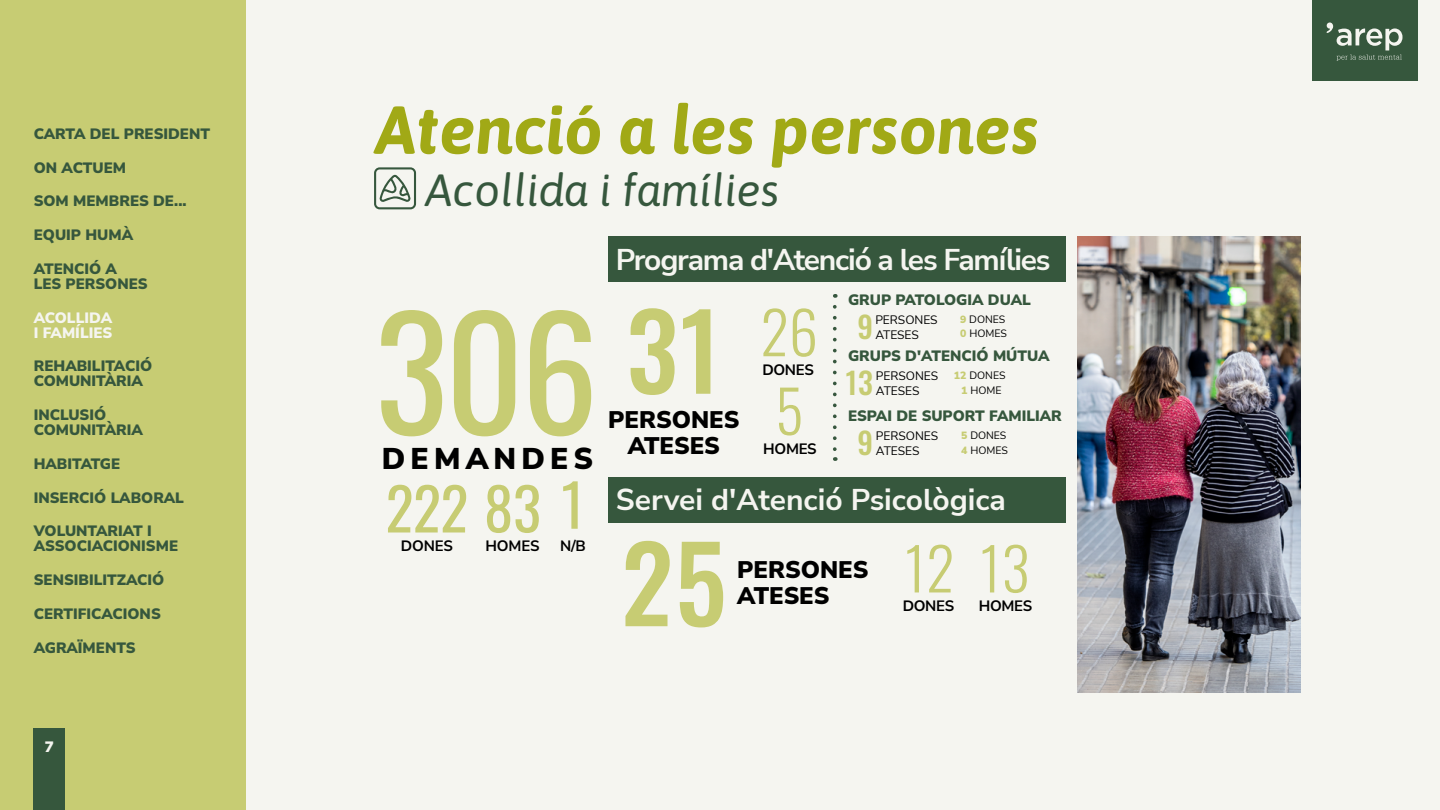
<style>
.page{position:relative;width:1440px;height:810px;background:#fff}
.page>*{position:absolute;margin:0;border:0;box-sizing:border-box;transform-origin:0 0}
.t1{font:153px "Oswald";color:#c7cc73}
.t2{font:500 104.25px "Oswald";color:#c7cc73}
.t3{font:italic 700 67.5px "Asap";color:#a1a916}
.t4{font:300 58.5px "Oswald";color:#c7cc73}
.t5{font:58.5px "Oswald";color:#c7cc73}
.t6{font:italic 45px "Asap";color:#36573d}
.t7{font:700 30px "Nunito Sans";letter-spacing:-.025em;color:#f5f5f0}
.t8{font:700 30px "Nunito Sans";color:#f5f5f0}
.t9{font:900 30px "Nunito Sans";letter-spacing:.17em;color:#000}
.t10{font:500 30px/55.9px "Oswald";color:#c7cc73;text-align:center}
.t11{font:900 24px/26.2px "Nunito Sans";color:#000;text-align:center}
.t12{font:900 15px/15px "Nunito Sans";color:#36573d}
.t13{font:700 15px "Nunito Sans";letter-spacing:-.02em;color:#000}
.t14{font:900 15px/15px "Nunito Sans";color:#f5f5f0}
.t15{font:12px/15px "Nunito Sans";color:#000}
.t16{font:10.5px "Nunito Sans";color:#000}
.s1{font-weight:900;color:#c7cc73}
</style>
<div class="page">
<div style="left:6px;top:0;width:1434px;height:810px;background:#f5f5f0"></div>
<div style="left:1312px;top:0;width:106px;height:81px;background:#36573d"></div>
<svg style="left:1327px;top:22px;width:76px;height:39px"></svg>
<svg style="left:833px;top:307px;width:4px;height:154px"></svg>
<img style="left:1077px;top:236px;width:223px;height:456px">
<svg style="left:374px;top:167px;width:42px;height:42px"></svg>
<div style="left:0;top:0;width:246px;height:810px;background:#c7cc73"></div>
<div style="left:34px;top:729px;width:31px;height:81px;background:#36573d"></div>
<div style="left:608px;top:236px;width:458px;height:46px;background:#36573d"></div>
<div style="left:608px;top:477px;width:458px;height:46px;background:#36573d"></div>
<p class="t12" style="left:34px;top:125px;width:178px">CARTA DEL PRESIDENT</p>
<p class="t12" style="left:34px;top:159px;width:94px">ON ACTUEM</p>
<p class="t12" style="left:34px;top:193px;width:154px">SOM MEMBRES DE...</p>
<p class="t12" style="left:34px;top:227px;width:101px">EQUIP HUMÀ</p>
<p class="t12" style="left:34px;top:260px;width:115px">ATENCIÓ A<br>LES PERSONES</p>
<p class="t14" style="left:34px;top:309px;width:80px">ACOLLIDA<br>I FAMÍLIES</p>
<p class="t12" style="left:34px;top:358px;width:120px">REHABILITACIÓ<br>COMUNITÀRIA</p>
<p class="t12" style="left:34px;top:407px;width:111px">INCLUSIÓ<br>COMUNITÀRIA</p>
<p class="t12" style="left:34px;top:455px;width:88px">HABITATGE</p>
<p class="t12" style="left:34px;top:489px;width:152px">INSERCIÓ LABORAL</p>
<p class="t12" style="left:34px;top:523px;width:146px">VOLUNTARIAT I<br>ASSOCIACIONISME</p>
<p class="t12" style="left:34px;top:572px;width:132px">SENSIBILITZACIÓ</p>
<p class="t12" style="left:34px;top:605px;width:129px">CERTIFICACIONS</p>
<p class="t12" style="left:34px;top:639px;width:103px">AGRAÏMENTS</p>
<p class="t14" style="left:45px;top:738px;width:10px">7</p>
<h3 class="t3" style="left:375px;top:83px;width:665px">Atenció a les persones</h3>
<h3 class="t6" style="left:425px;top:159px;width:356px">Acollida i famílies</h3>
<h3 class="t7" style="left:616px;top:238px;width:436px">Programa d'Atenció a les Famílies</h3>
<p class="t12" style="left:848px;top:292px;width:184px">GRUP PATOLOGIA DUAL</p>
<h1 class="t1" style="left:375px;top:237px;width:224px">306</h1>
<h3 class="t9" style="left:382px;top:437px;width:213px">DEMANDES</h3>
<h2 class="t2" style="left:627px;top:259px;width:96px">31</h2>
<h3 class="t11" style="left:608px;top:405px;width:133px">PERSONES<br>ATESES</h3>
<h3 class="t4" style="left:761px;top:280px;width:59px">26</h3>
<p class="t13" style="left:762px;top:359px;width:53px">DONES</p>
<h3 class="t4" style="left:775px;top:359px;width:29px">5</h3>
<p class="t13" style="left:763px;top:438px;width:55px">HOMES</p>
<h3 class="t10" style="left:846px;top:296px;width:29px">9<br>13</h3>
<h3 class="t10" style="left:857px;top:412px;width:17px">9</h3>
<p class="t15" style="left:875px;top:312px;width:64px">PERSONES<br>ATESES</p>
<p class="t15" style="left:876px;top:368px;width:64px">PERSONES<br>ATESES</p>
<p class="t15" style="left:876px;top:428px;width:64px">PERSONES<br>ATESES</p>
<p class="t16" style="left:960px;top:312px;width:47px"><span class="s1">9</span> DONES</p>
<p class="t16" style="left:960px;top:326px;width:48px"><span class="s1">0</span> HOMES</p>
<p class="t12" style="left:848px;top:348px;width:203px">GRUPS D'ATENCIÓ MÚTUA</p>
<p class="t16" style="left:954px;top:368px;width:53px"><span class="s1">12</span> DONES</p>
<p class="t16" style="left:961px;top:383px;width:42px"><span class="s1">1</span> HOME</p>
<p class="t12" style="left:848px;top:408px;width:215px">ESPAI DE SUPORT FAMILIAR</p>
<p class="t16" style="left:961px;top:428px;width:47px"><span class="s1">5</span> DONES</p>
<p class="t16" style="left:961px;top:443px;width:48px"><span class="s1">4</span> HOMES</p>
<h3 class="t5" style="left:386px;top:457px;width:157px">222 83</h3>
<h3 class="t5" style="left:561px;top:453px;width:25px">1</h3>
<h3 class="t8" style="left:616px;top:478px;width:392px">Servei d'Atenció Psicològica</h3>
<p class="t13" style="left:401px;top:535px;width:54px">DONES</p>
<p class="t13" style="left:486px;top:535px;width:56px">HOMES</p>
<p class="t13" style="left:560px;top:535px;width:27px">N/B</p>
<h2 class="t2" style="left:621px;top:491px;width:107px">25</h2>
<h3 class="t11" style="left:737px;top:555px;width:133px;text-align:left">PERSONES<br>ATESES</h3>
<h3 class="t4" style="left:905px;top:517px;width:126px">12 13</h3>
<p class="t13" style="left:903px;top:595px;width:53px">DONES</p>
<p class="t13" style="left:979px;top:595px;width:55px">HOMES</p>
</div>
